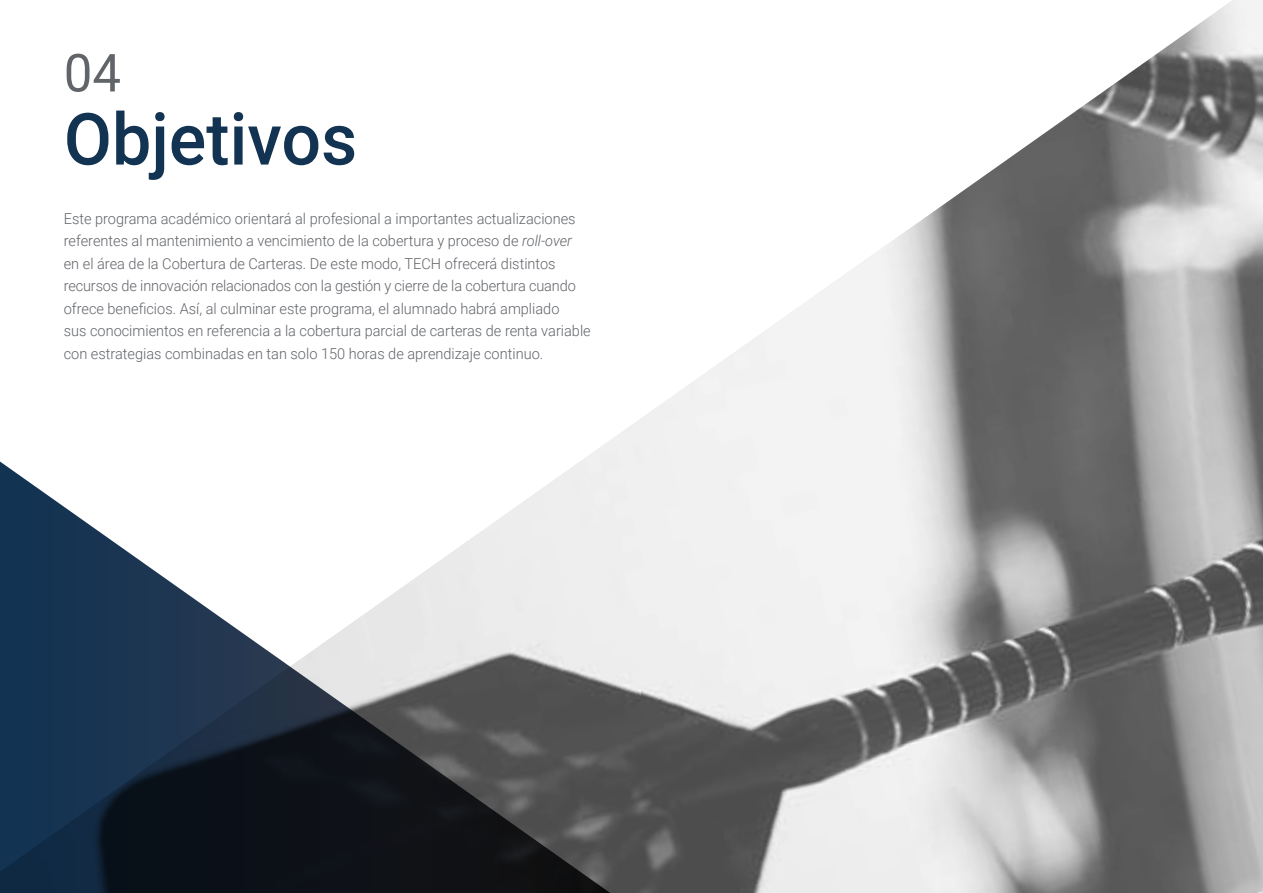
<style>
.page{position:relative;width:1263px;height:893px;background:#fff}
.page>*{position:absolute;margin:0;border:0;box-sizing:border-box;transform-origin:0 0}
.t1{font:500 72px "Roboto";color:#123351}
.t2{font:52.5px "Roboto";color:#616469}
.t3{font:300 15px/22.5px "Roboto";color:#616469}
.s1{font-style:italic}
</style>
<div class="page">
<img style="left:603px;top:0;width:660px;height:893px">
<svg style="left:0;top:446px;width:640px;height:447px"></svg>
<h2 class="t2" style="left:64px;top:36px;width:59px">04</h2>
<h1 class="t1" style="left:64px;top:89px;width:295px">Objetivos</h1>
<p class="t3" style="left:64px;top:207px;width:528px">Este programa académico orientará al profesional a importantes actualizaciones referentes al mantenimiento a vencimiento de la cobertura y proceso de <span class="s1">roll-over </span>en el área de la Cobertura de Carteras. De este modo, TECH ofrecerá distintos recursos de innovación relacionados con la gestión y cierre de la cobertura cuando ofrece beneficios. Así, al culminar este programa, el alumnado habrá ampliado<br>sus conocimientos en referencia a la cobertura parcial de carteras de renta variable con estrategias combinadas en tan solo 150 horas de aprendizaje continuo.</p>
</div>
